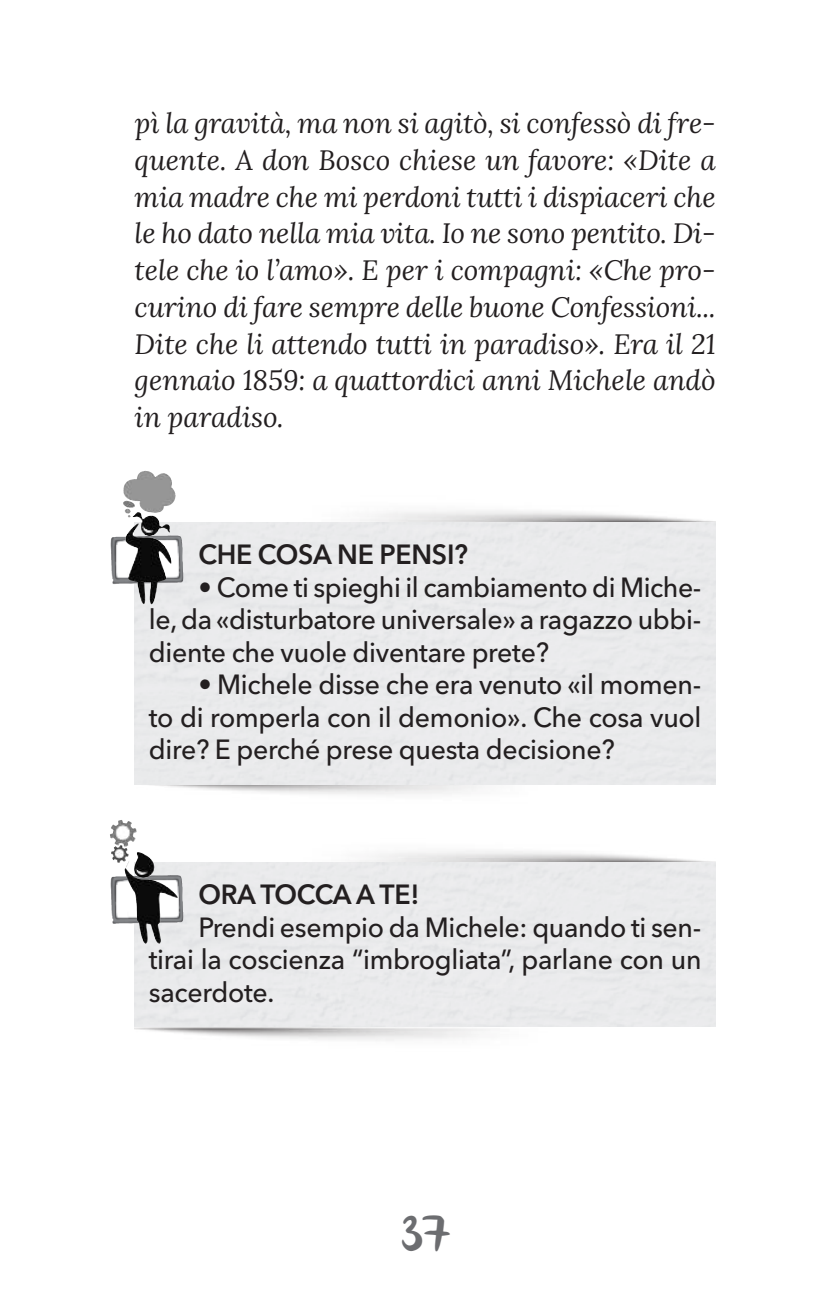
<style>
.page{position:relative;width:815px;height:1312px;background:#fff}
.page>*{position:absolute;margin:0;border:0;box-sizing:border-box;transform-origin:0 0}
.t1{font:50px "olivier";color:#6c6d70;scale:.9 1}
.t2{font:italic 28px/36.8px "Lora";color:#231f20;text-align:justify}
.t3{font:500 27.5px/32.5px "Avenir Next";letter-spacing:-.01em;color:#231f20;text-align:justify}
.t4{font:600 27.5px "Avenir Next";letter-spacing:-.01em;color:#231f20}
</style>
<div class="page">
<div style="left:135px;top:522px;width:581px;height:261px;background:#eaebec"></div>
<div style="left:135px;top:862px;width:581px;height:164px;background:#eaebec"></div>
<img style="left:110px;top:535px;width:74px;height:49px">
<img style="left:123px;top:470px;width:53px;height:93px">
<img style="left:110px;top:874px;width:74px;height:49px">
<img style="left:118px;top:820px;width:60px;height:123px">
<p class="t2" style="left:135px;top:105px;width:583px">pì la gravità, ma non si agitò, si confessò di fre&shy;quente. A don Bosco chiese un favore: «Dite a mia madre che mi perdoni tutti i dispiaceri che le ho dato nella mia vita. Io ne sono pentito. Di&shy;tele che io l’amo». E per i compagni: «Che pro&shy;curino di fare sempre delle buone Confessioni...<br>Dite che li attendo tutti in paradiso». Era il 21 gennaio 1859: a quattordici anni Michele andò in paradiso.</p>
<p class="t4" style="left:198px;top:530px;width:271px">CHE COSA NE PENSI?</p>
<p class="t3" style="left:149px;top:569px;width:554px;text-indent:50px">• Come ti spieghi il cambiamento di Miche&shy;le, da «disturbatore universale» a ragazzo ubbi&shy;diente che vuole diventare prete?</p>
<p class="t3" style="left:149px;top:667px;width:554px;text-indent:50px">• Michele disse che era venuto «il momen&shy;to di romperla con il demonio». Che cosa vuol dire? E perché prese questa decisione?</p>
<p class="t4" style="left:198px;top:870px;width:222px">ORA TOCCA A TE!</p>
<p class="t3" style="left:149px;top:909px;width:554px;text-indent:50px">Prendi esempio da Michele: quando ti sen&shy;tirai la coscienza “imbrogliata”, parlane con un sacerdote.</p>
<h1 class="t1" style="left:402px;top:1205px;width:54px">37</h1>
</div>
